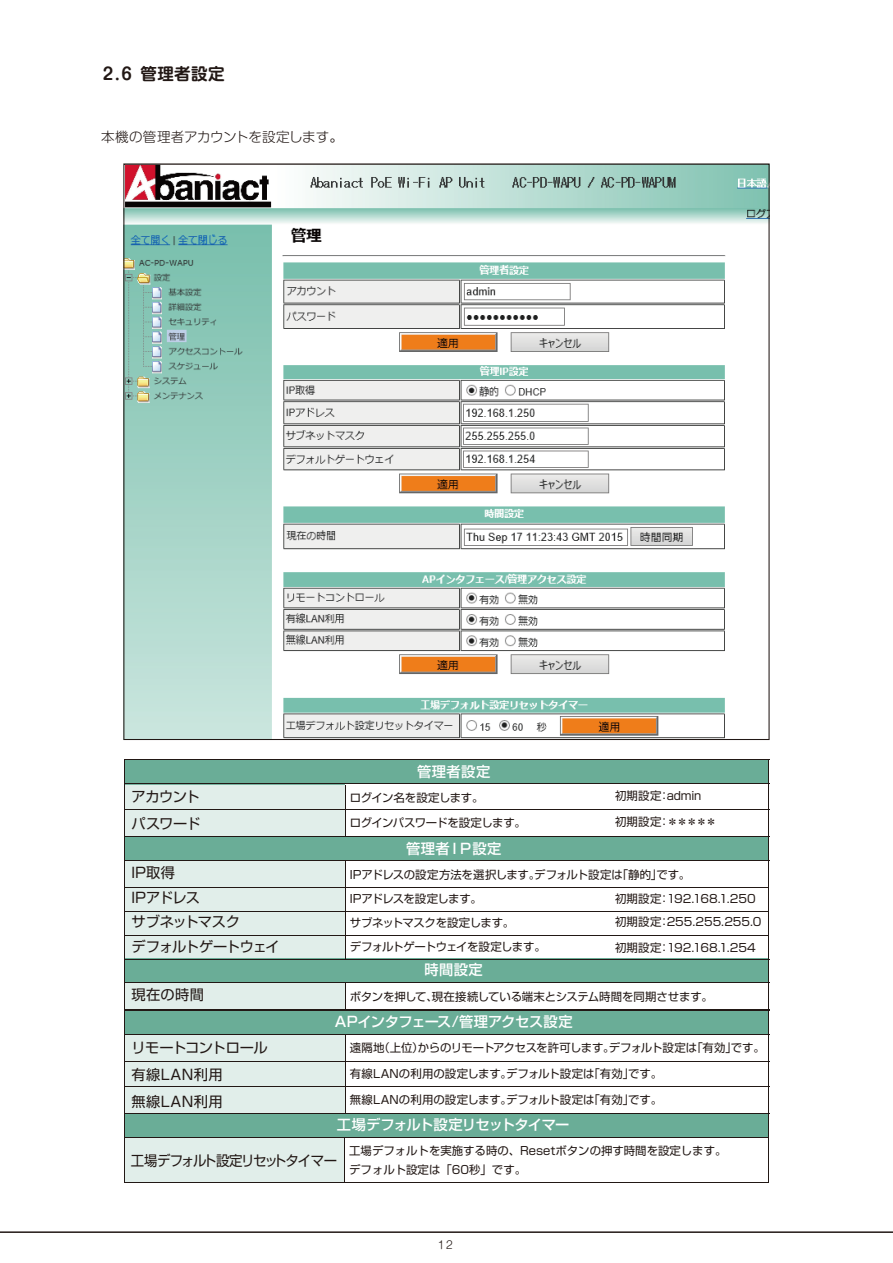
<style>
.page{position:relative;width:893px;height:1263px;background:#fff}
.page>*{position:absolute;margin:0;border:0;box-sizing:border-box;transform-origin:0 0}
.t1{font:700 16.5px "Shin M Go Pr 6 N De";letter-spacing:.025em;color:#221815}
.t2{font:14.25px/24.5px "Shin Go Pr 6 N";letter-spacing:-.03em;color:#221815}
.t3{font:500 14.25px "Shin Go Pr 6 N";letter-spacing:-.015em;color:#fff}
.t4{font:14.25px/26.8px "Shin Go Pr 6 N";letter-spacing:.025em;color:#221815}
.t5{font:500 14.25px "Shin Go Pr 6 N";letter-spacing:-.05em;color:#fff}
.t6{font:14.25px "Shin Go Pr 6 N";letter-spacing:-.075em;color:#221815;scale:.94 1}
.t7{font:500 14.25px "Shin Go Pr 6 N";letter-spacing:.005em;color:#fff}
.t8{font:300 13.5px "Shin M Go Pr 6 N";letter-spacing:-.005em;color:#221815}
.t9{font:11.4px/22.6px "Shin Go Pr 6 N";color:#221815}
.t10{font:11.4px/24.2px "Shin Go Pr 6 N";letter-spacing:-.025em;color:#221815}
.t11{font:11.4px "Shin Go Pr 6 N";letter-spacing:-.045em;color:#221815}
.t12{font:300 10.8px "Shin M Go Pr 6 N";color:#221815}
</style>
<div class="page">
<hr style="left:0;top:1231px;width:893px;height:2px;background:#221815">
<div style="left:124px;top:760px;width:645px;height:24px;background:#6aad97"></div>
<div style="left:124px;top:784px;width:221px;height:52px;background:#e1eeea"></div>
<div style="left:124px;top:836px;width:645px;height:24px;background:#6aad97"></div>
<div style="left:124px;top:860px;width:221px;height:99px;background:#e1eeea"></div>
<div style="left:124px;top:959px;width:645px;height:24px;background:#6aad97"></div>
<div style="left:124px;top:983px;width:221px;height:27px;background:#e1eeea"></div>
<hr style="left:345px;top:785px;width:1px;height:51px;background:#221815">
<hr style="left:345px;top:861px;width:1px;height:98px;background:#221815">
<hr style="left:124px;top:759px;width:1px;height:251px;background:#221815">
<hr style="left:768px;top:760px;width:1px;height:250px;background:#221815">
<svg style="left:345px;top:983px;width:1px;height:26px"></svg>
<hr style="left:125px;top:759px;width:644px;height:1px;background:#221815">
<hr style="left:125px;top:784px;width:644px;height:1px;background:#221815">
<hr style="left:125px;top:809px;width:644px;height:1px;background:#221815">
<hr style="left:125px;top:836px;width:644px;height:1px;background:#221815">
<hr style="left:125px;top:860px;width:644px;height:1px;background:#221815">
<hr style="left:125px;top:959px;width:644px;height:1px;background:#221815">
<hr style="left:125px;top:982px;width:644px;height:1px;background:#221815">
<hr style="left:125px;top:1009px;width:644px;height:1px;background:#221815">
<img style="left:125px;top:166px;width:643px;height:572px">
<hr style="left:124px;top:887px;width:644px;height:1px;background:#221815">
<hr style="left:124px;top:911px;width:644px;height:1px;background:#221815">
<hr style="left:124px;top:935px;width:644px;height:1px;background:#221815">
<div style="left:124px;top:1010px;width:645px;height:25px;background:#6aad97"></div>
<div style="left:124px;top:1035px;width:221px;height:78px;background:#e1eeea"></div>
<hr style="left:345px;top:1035px;width:1px;height:77px;background:#221815">
<hr style="left:125px;top:1010px;width:644px;height:1px;background:#221815">
<hr style="left:125px;top:1034px;width:644px;height:1px;background:#221815">
<hr style="left:125px;top:1061px;width:644px;height:1px;background:#221815">
<hr style="left:125px;top:1086px;width:644px;height:1px;background:#221815">
<div style="left:124px;top:1121px;width:221px;height:61px;background:#e1eeea"></div>
<hr style="left:344px;top:1136px;width:1px;height:46px;background:#221815">
<div style="left:124px;top:1113px;width:644px;height:24px;background:#6aad97"></div>
<hr style="left:124px;top:1137px;width:644px;height:1px;background:#221815">
<hr style="left:124px;top:1182px;width:644px;height:1px;background:#221815">
<hr style="left:768px;top:1011px;width:1px;height:172px;background:#221815">
<hr style="left:124px;top:1010px;width:1px;height:172px;background:#221815">
<hr style="left:125px;top:1113px;width:644px;height:1px;background:#221815">
<h1 class="t1" style="left:100px;top:60px;width:126px">２.６ 管理者設定</h1>
<p class="t8" style="left:101px;top:126px;width:243px">本機の管理者アカウントを設定します。</p>
<p class="t2" style="left:131px;top:782px;width:70px;line-height:26.8px">アカウントパスワード</p>
<p class="t2" style="left:131px;top:859px;width:150px">IP取得<br>IPアドレス<br>サブネットマスク<br>デフォルトゲートウェイ</p>
<p class="t2" style="left:131px;top:982px;width:74px">現在の時間</p>
<p class="t3" style="left:417px;top:759px;width:75px">管理者設定</p>
<p class="t10" style="left:350px;top:784px;width:135px">ログイン名を設定します。</p>
<p class="t11" style="left:350px;top:814px;width:178px">ログインパスワードを設定します。</p>
<p class="t7" style="left:406px;top:837px;width:97px">管理者ＩＰ設定</p>
<p class="t9" style="left:615px;top:784px;width:88px">初期設定：admin</p>
<p class="t9" style="left:615px;top:810px;width:103px">初期設定：＊＊＊＊＊</p>
<p class="t10" style="left:350px;top:861px;width:342px">IPアドレスの設定方法を選択します。デフォルト設定は「静的」です。<br>IPアドレスを設定します。<br>サブネットマスクを設定します。<br>デフォルトゲートウェイを設定します。</p>
<p class="t9" style="left:350px;top:985px;width:365px">ボタンを押して、現在接続している端末とシステム時間を同期させます。</p>
<p class="t9" style="left:615px;top:887px;width:148px">初期設定：192.168.1.250初期設定：255.255.255.0</p>
<p class="t9" style="left:615px;top:935px;width:142px">初期設定：192.168.1.254</p>
<p class="t3" style="left:425px;top:958px;width:60px">時間設定</p>
<p class="t3" style="left:335px;top:1010px;width:239px">APインタフェース/管理アクセス設定</p>
<p class="t4" style="left:131px;top:1033px;width:138px">リモートコントロール有線LAN利用<br>無線LAN利用</p>
<p class="t9" style="left:350px;top:1036px;width:416px">遠隔地（上位）からのリモートアクセスを許可します。デフォルト設定は「有効」です。</p>
<p class="t9" style="left:350px;top:1061px;width:314px">有線LANの利用の設定します。デフォルト設定は「有効」です。</p>
<p class="t9" style="left:350px;top:1087px;width:314px">無線LANの利用の設定します。デフォルト設定は「有効」です。</p>
<p class="t9" style="left:349px;top:1140px;width:379px;line-height:19.5px">工場デフォルトを実施する時の、Resetボタンの押す時間を設定します。デフォルト設定は「60秒」です。</p>
<p class="t5" style="left:337px;top:1113px;width:234px">工場デフォルト設定リセットタイマー</p>
<p class="t6" style="left:131px;top:1149px;width:221px">工場デフォルト設定リセットタイマー</p>
<p class="t12" style="left:438px;top:1236px;width:16px">12</p>
</div>
